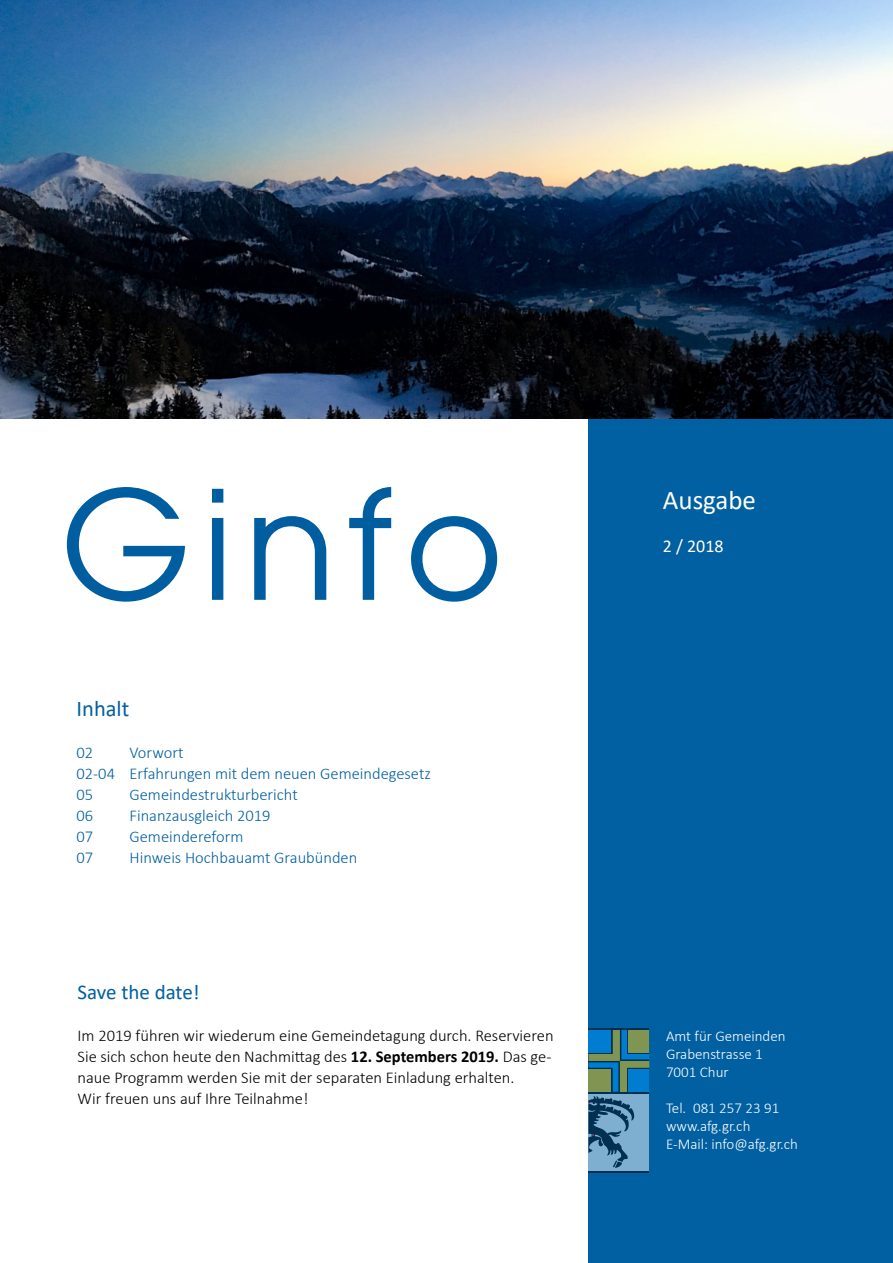
<style>
.page{position:relative;width:893px;height:1263px;background:#fff}
.page>*{position:absolute;margin:0;border:0;box-sizing:border-box;transform-origin:0 0}
.t1{font:150px "Atlanta";letter-spacing:.075em;color:#005ea0}
.t2{font:27px "Calibri";color:#fffef8}
.t3{font:22.5px "Calibri";color:#015fa1}
.t4{font:21px "Calibri";letter-spacing:-.005em;color:#015fa1}
.t5{font:18px "Calibri";color:#fffef8}
.t6{font:300 16.5px/21px "Calibri";color:#000}
.t7{font:300 16.5px/21px "Calibri";color:#015fa1}
.t8{font:300 15px/18px "Calibri";color:#fff}
.s1{font-weight:700}
</style>
<div class="page">
<div style="left:588px;top:0;width:305px;height:1263px;background:#0160a2"></div>
<div style="left:588px;top:1028px;width:61px;height:145px;background:#003051"></div>
<div style="left:588px;top:1094px;width:61px;height:77px;background:#7fafd0"></div>
<svg style="left:588px;top:1030px;width:61px;height:138px"></svg>
<img style="left:0;top:0;width:893px;height:418px">
<h1 class="t1" style="left:61px;top:439px;width:444px">Ginfo</h1>
<h3 class="t3" style="left:77px;top:693px;width:54px">Inhalt</h3>
<p class="t7" style="left:77px;top:741px;width:18px">02</p>
<p class="t7" style="left:77px;top:741px;width:356px;text-indent:53px">Vorwort<br>02-04 Erfahrungen mit dem neuen Gemeindegesetz<br>05</p>
<p class="t7" style="left:129px;top:783px;width:170px">Gemeindestrukturbericht</p>
<p class="t7" style="left:77px;top:804px;width:18px">06</p>
<p class="t7" style="left:129px;top:804px;width:143px">Finanzausgleich 2019</p>
<p class="t7" style="left:77px;top:825px;width:18px">07</p>
<p class="t7" style="left:129px;top:825px;width:115px">Gemeindereform</p>
<p class="t7" style="left:77px;top:846px;width:18px">07</p>
<p class="t7" style="left:129px;top:846px;width:229px">Hinweis Hochbauamt Graubünden</p>
<p class="t4" style="left:78px;top:977px;width:124px">Save the date!</p>
<p class="t6" style="left:78px;top:1025px;width:477px">Im 2019 führen wir wiederum eine Gemeindetagung durch. Reservieren Sie sich schon heute den Nachmittag des <span class="s1">12. Septembers 2019.</span> Das ge&shy;naue Programm werden Sie mit der separaten Einladung erhalten.<br>Wir freuen uns auf Ihre Teilnahme!</p>
<h2 class="t2" style="left:663px;top:481px;width:95px">Ausgabe</h2>
<p class="t5" style="left:663px;top:534px;width:62px">2 / 2018</p>
<p class="t8" style="left:666px;top:1027px;width:121px">Amt für Gemeinden<br>Grabenstrasse 1<br>7001 Chur</p>
<p class="t8" style="left:666px;top:1099px;width:134px">Tel. 081 257 23 91 www.afg.gr.ch<br>E-Mail: info@afg.gr.ch</p>
</div>
